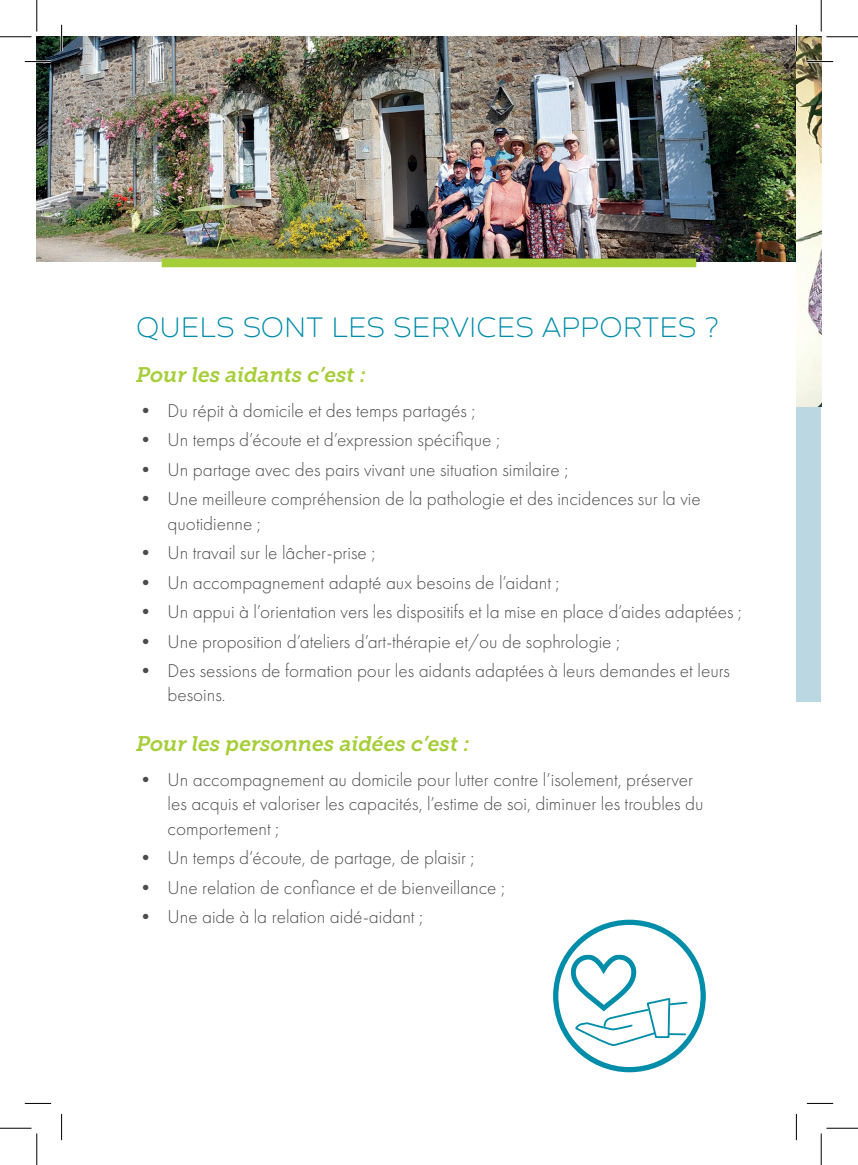
<style>
.page{position:relative;width:858px;height:1165px;background:#fff}
.page>*{position:absolute;margin:0;border:0;box-sizing:border-box;transform-origin:0 0}
.t1{font:28px "Zing Sans Rust L Demo Base";color:#008da9}
.Corps_puce{font:italic 21px "Museo Slab 700";color:#a6ce39}
.t2{font:300 19.25px/24.5px "Futura PT";color:#4b4c4d}
.s1{font-size:17.5px}
</style>
<div class="page">
<div style="left:796px;top:403px;width:25px;height:299px;background:#bbd7e2"></div>
<img style="left:37px;top:37px;width:759px;height:224px">
<div style="left:162px;top:259px;width:534px;height:8px;background:#a6ce39"></div>
<img style="left:796px;top:37px;width:25px;height:369px">
<svg style="left:555px;top:922px;width:148px;height:148px"></svg>
<svg style="left:570px;top:954px;width:118px;height:92px"></svg>
<div style="left:553px;top:920px;width:152px;height:152px;border:5px solid #008da9;border-radius:50%"></div>
<hr style="left:25px;top:60px;width:26px;height:3px;background:#fff">
<hr style="left:806px;top:60px;width:26px;height:3px;background:#fff">
<hr style="left:60px;top:25px;width:3px;height:26px;background:#fff">
<hr style="left:795px;top:25px;width:2px;height:26px;background:#fff">
<svg style="left:25px;top:61px;width:26px;height:1px"></svg>
<svg style="left:806px;top:61px;width:26px;height:1px"></svg>
<svg style="left:25px;top:1103px;width:26px;height:1px"></svg>
<svg style="left:806px;top:1103px;width:26px;height:1px"></svg>
<svg style="left:61px;top:25px;width:1px;height:26px"></svg>
<svg style="left:61px;top:1114px;width:1px;height:26px"></svg>
<svg style="left:795px;top:25px;width:1px;height:26px"></svg>
<svg style="left:795px;top:1114px;width:1px;height:26px"></svg>
<hr style="left:0;top:36px;width:32px;height:1px;background:#000">
<hr style="left:826px;top:36px;width:31px;height:1px;background:#000">
<hr style="left:0;top:1128px;width:32px;height:1px;background:#000">
<hr style="left:826px;top:1128px;width:31px;height:1px;background:#000">
<hr style="left:36px;top:0;width:1px;height:32px;background:#000">
<hr style="left:36px;top:1133px;width:1px;height:32px;background:#000">
<hr style="left:820px;top:0;width:1px;height:32px;background:#000">
<hr style="left:820px;top:1133px;width:1px;height:32px;background:#000">
<p class="t1" style="left:136px;top:310px;width:583px">QUELS SONT LES SERVICES APPORTES ?</p>
<p class="Corps_puce" style="left:136px;top:363px;width:231px">Pour les aidants c’est :</p>
<p class="t2" style="left:136px;top:398px;width:340px">• Du répit à domicile et des temps partagés ;</p>
<p class="t2" style="left:136px;top:428px;width:365px">• Un temps d’écoute et d’expression spécifique ;</p>
<p class="t2" style="left:136px;top:457px;width:433px">• Un partage avec des pairs vivant une situation similaire ;</p>
<p class="t2" style="left:167px;top:487px;width:534px;text-indent:-32px">• Une meilleure compréhension de la pathologie et des incidences sur la vie quotidienne ;</p>
<p class="t2" style="left:136px;top:541px;width:241px">• Un travail sur le lâcher-prise ;</p>
<p class="t2" style="left:136px;top:570px;width:425px">• Un accompagnement adapté aux besoins de l’aidant ;</p>
<p class="t2" style="left:136px;top:599px;width:607px">• Un appui à l’orientation vers les dispositifs et la mise en place d’aides adaptées ;</p>
<p class="t2" style="left:136px;top:629px;width:485px">• Une proposition d’ateliers d’art-thérapie et/ou de sophrologie ;</p>
<p class="t2" style="left:167px;top:658px;width:563px;text-indent:-32px">• Des sessions de formation pour les aidants adaptées à leurs demandes et leurs besoins<span class="s1">.</span></p>
<p class="Corps_puce" style="left:136px;top:732px;width:335px">Pour les personnes aidées c’est :</p>
<p class="t2" style="left:167px;top:767px;width:537px;text-indent:-32px">• Un accompagnement au domicile pour lutter contre l’isolement, préserver les acquis et valoriser les capacités, l’estime de soi, diminuer les troubles du comportement ;</p>
<p class="t2" style="left:136px;top:846px;width:340px">• Un temps d’écoute, de partage, de plaisir ;</p>
<p class="t2" style="left:136px;top:875px;width:370px">• Une relation de confiance et de bienveillance ;</p>
<p class="t2" style="left:136px;top:905px;width:288px">• Une aide à la relation aidé-aidant ;</p>
</div>
